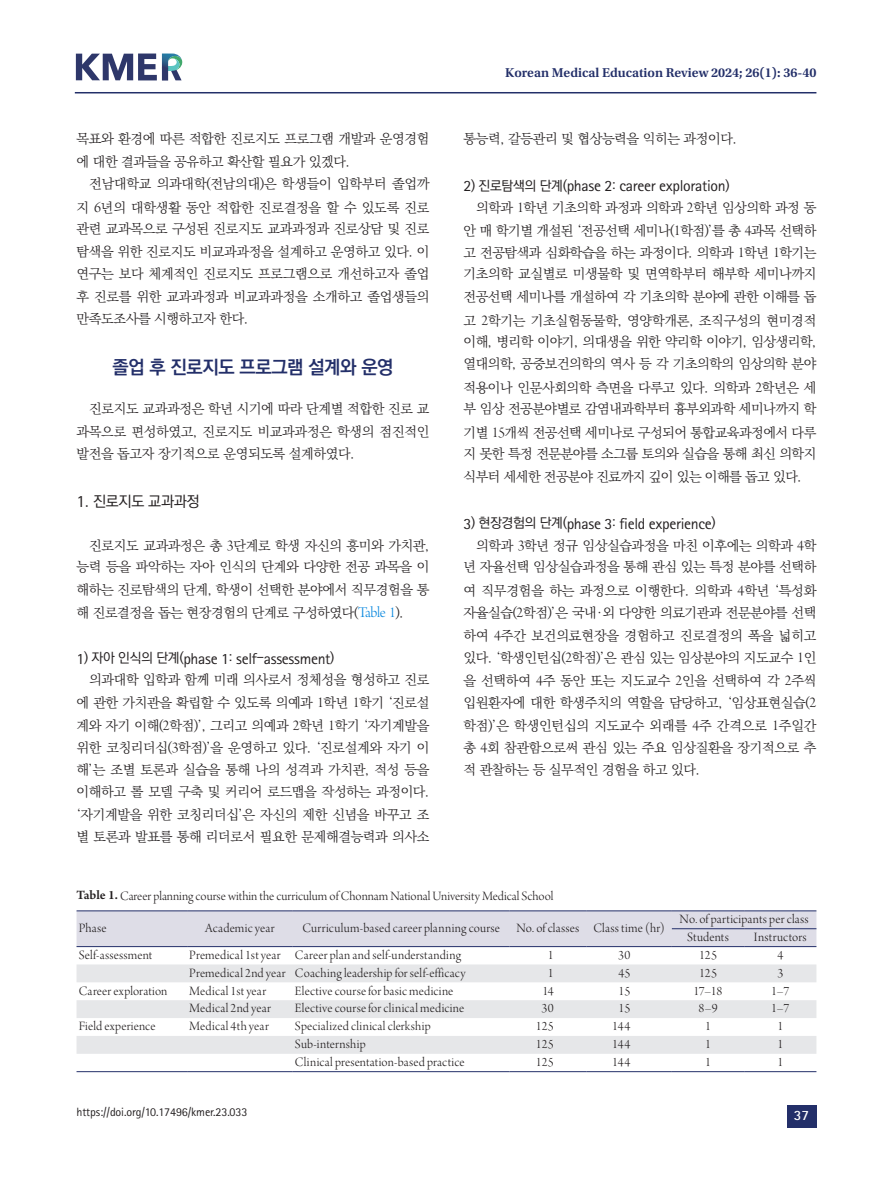
<style>
.page{position:relative;width:893px;height:1191px;background:#fff}
.page>*{position:absolute;margin:0;border:0;box-sizing:border-box;transform-origin:0 0}
.body-title{font:700 18.75px "Ko Pub Dotum";letter-spacing:-.02em;color:#232f69}
.body-sub-title2{font:15.75px "Rotis Sans Serif Std";letter-spacing:-.02em;color:#231f20}
.body-sub-title{font:500 15px "Ko Pub Dotum";letter-spacing:-.02em;color:#231f20}
.t1{font:700 14.25px "Rotis Sans Serif Std";color:#fff}
.body{font:300 13.5px/22.5px "Ko Pub Batang";letter-spacing:-.025em;color:#231f20;text-align:justify}
.tbody{font:13.5px "Arno Pro Light Display";letter-spacing:.015em;color:#231f20}
.table-caption{font:13.5px "Arno Pro Light Display";color:#231f20}
.t2{font:600 13.5px "Utopia Std";color:#232f69}
.t3{font:12px "Rotis Sans Serif Std";letter-spacing:-.01em;color:#231f20}
.s1{font-family:"Arno Pro Light Display";font-weight:400;font-size:15.75px}
.s2{font-family:"Rotis Sans Serif Std";font-weight:400;font-size:17.25px}
.s3{font-family:"Arno Pro Light Display";font-weight:400;font-size:15.75px;color:#0b88de}
.s4{font-family:"Ko Pub Dotum";font-weight:500;font-size:13.5px}
.s5{font-family:"Arno Pro";font-weight:600}
</style>
<div class="page">
<div style="left:77px;top:911px;width:739px;height:35px;background:#dedde7"></div>
<svg style="left:77px;top:964px;width:739px;height:89px;fill:#e6e7e9"></svg>
<hr style="left:77px;top:1071px;width:110px;height:1px;background:#232f69">
<hr style="left:187px;top:1071px;width:106px;height:1px;background:#232f69">
<hr style="left:293px;top:1071px;width:217px;height:1px;background:#232f69">
<hr style="left:510px;top:1071px;width:76px;height:1px;background:#232f69">
<hr style="left:586px;top:1071px;width:86px;height:1px;background:#232f69">
<hr style="left:672px;top:1071px;width:72px;height:1px;background:#232f69">
<hr style="left:744px;top:1071px;width:72px;height:1px;background:#232f69">
<hr style="left:77px;top:910px;width:110px;height:1px;background:#232f69">
<hr style="left:187px;top:910px;width:106px;height:1px;background:#232f69">
<hr style="left:293px;top:910px;width:217px;height:1px;background:#232f69">
<hr style="left:510px;top:910px;width:76px;height:1px;background:#232f69">
<hr style="left:586px;top:910px;width:86px;height:1px;background:#232f69">
<hr style="left:77px;top:946px;width:110px;height:1px;background:#232f69">
<hr style="left:187px;top:946px;width:106px;height:1px;background:#232f69">
<hr style="left:293px;top:946px;width:217px;height:1px;background:#232f69">
<hr style="left:510px;top:946px;width:76px;height:1px;background:#232f69">
<hr style="left:586px;top:946px;width:86px;height:1px;background:#232f69">
<hr style="left:672px;top:946px;width:72px;height:1px;background:#232f69">
<hr style="left:744px;top:946px;width:72px;height:1px;background:#232f69">
<hr style="left:672px;top:910px;width:72px;height:1px;background:#232f69">
<hr style="left:744px;top:910px;width:72px;height:1px;background:#232f69">
<hr style="left:672px;top:928px;width:72px;height:1px;background:#232f69">
<hr style="left:744px;top:928px;width:72px;height:1px;background:#232f69">
<hr style="left:75px;top:92px;width:741px;height:1px;background:#232f69">
<div style="left:787px;top:1105px;width:29px;height:23px;background:#232f69"></div>
<svg style="left:76px;top:54px;width:106px;height:27px"></svg>
<p class="body" style="left:77px;top:128px;width:354px">목표와 환경에 따른 적합한 진로지도 프로그램 개발과 운영경험 에 대한 결과들을 공유하고 확산할 필요가 있겠다.</p>
<p class="body" style="left:77px;top:173px;width:354px;line-height:23.7px;text-align:right">전남대학교 의과대학(전남의대)은 학생들이 입학부터 졸업까 지 <span class="s1">6</span>년의 대학생활 동안 적합한 진로결정을 할 수 있도록 진로</p>
<p class="body" style="left:77px;top:218px;width:354px">관련 교과목으로 구성된 진로지도 교과과정과 진로상담 및 진로 탐색을 위한 진로지도 비교과과정을 설계하고 운영하고 있다. 이 연구는 보다 체계적인 진로지도 프로그램으로 개선하고자 졸업 후 진로를 위한 교과과정과 비교과과정을 소개하고 졸업생들의 만족도조사를 시행하고자 한다.</p>
<p class="body-title" style="left:112px;top:357px;width:283px">졸업 후 진로지도 프로그램 설계와 운영</p>
<p class="body" style="left:77px;top:398px;width:354px;text-indent:13px">진로지도 교과과정은 학년 시기에 따라 단계별 적합한 진로 교 과목으로 편성하였고, 진로지도 비교과과정은 학생의 점진적인 발전을 돕고자 장기적으로 운영되도록 설계하였다.</p>
<p class="body-sub-title" style="left:77px;top:494px;width:125px"><span class="s2">1</span>. 진로지도 교과과정</p>
<p class="body" style="left:77px;top:534px;width:354px;text-indent:13px">진로지도 교과과정은 총 <span class="s1">3</span>단계로 학생 자신의 흥미와 가치관, 능력 등을 파악하는 자아 인식의 단계와 다양한 전공 과목을 이 해하는 진로탐색의 단계, 학생이 선택한 분야에서 직무경험을 통 해 진로결정을 돕는 현장경험의 단계로 구성하였다(<span class="s3">Table 1</span>).</p>
<p class="body-sub-title2" style="left:77px;top:649px;width:259px">1<span class="s4">) 자아 인식의 단계(</span>phase 1<span class="s4">:</span> self<span class="s4">-</span>assessment<span class="s4">)</span></p>
<p class="body" style="left:77px;top:668px;width:354px;text-indent:13px">의과대학 입학과 함께 미래 의사로서 정체성을 형성하고 진로 에 관한 가치관을 확립할 수 있도록 의예과 <span class="s1">1</span>학년 <span class="s1">1</span>학기 ‘진로설 계와 자기 이해(<span class="s1">2</span>학점)’, 그리고 의예과 <span class="s1">2</span>학년 <span class="s1">1</span>학기 ‘자기계발을 위한 코칭리더십(<span class="s1">3</span>학점)’을 운영하고 있다. ‘진로설계와 자기 이 해’는 조별 토론과 실습을 통해 나의 성격과 가치관, 적성 등을 이해하고 롤 모델 구축 및 커리어 로드맵을 작성하는 과정이다. ‘자기계발을 위한 코칭리더십’은 자신의 제한 신념을 바꾸고 조 별 토론과 발표를 통해 리더로서 필요한 문제해결능력과 의사소</p>
<p class="t2" style="left:505px;top:65px;width:313px">Korean Medical Education Review 2024; 26(1): 36-40</p>
<p class="body" style="left:463px;top:128px;width:275px">통능력, 갈등관리 및 협상능력을 익히는 과정이다.</p>
<p class="body-sub-title2" style="left:463px;top:176px;width:268px">2<span class="s4">) 진로탐색의 단계(</span>phase 2<span class="s4">:</span> career exploration<span class="s4">)</span></p>
<p class="body" style="left:463px;top:197px;width:354px;text-indent:13px">의학과 <span class="s1">1</span>학년 기초의학 과정과 의학과 <span class="s1">2</span>학년 임상의학 과정 동 안 매 학기별 개설된 ‘전공선택 세미나(<span class="s1">1</span>학점)’를 총 <span class="s1">4</span>과목 선택하 고 전공탐색과 심화학습을 하는 과정이다. 의학과 <span class="s1">1</span>학년 <span class="s1">1</span>학기는 기초의학 교실별로 미생물학 및 면역학부터 해부학 세미나까지 전공선택 세미나를 개설하여 각 기초의학 분야에 관한 이해를 돕 고 <span class="s1">2</span>학기는 기초실험동물학, 영양학개론, 조직구성의 현미경적</p>
<p class="body" style="left:463px;top:331px;width:354px;line-height:23.1px">이해, 병리학 이야기, 의대생을 위한 약리학 이야기, 임상생리학, 열대의학, 공중보건의학의 역사 등 각 기초의학의 임상의학 분야 적용이나 인문사회의학 측면을 다루고 있다. 의학과 <span class="s1">2</span>학년은 세</p>
<p class="body" style="left:463px;top:398px;width:354px;line-height:23.7px">부 임상 전공분야별로 감염내과학부터 흉부외과학 세미나까지 학 기별 <span class="s1">15</span>개씩 전공선택 세미나로 구성되어 통합교육과정에서 다루</p>
<p class="body" style="left:463px;top:443px;width:354px">지 못한 특정 전문분야를 소그룹 토의와 실습을 통해 최신 의학지 식부터 세세한 전공분야 진료까지 깊이 있는 이해를 돕고 있다.</p>
<p class="body-sub-title2" style="left:463px;top:514px;width:254px">3<span class="s4">) 현장경험의 단계(</span>phase 3<span class="s4">:</span> field experience<span class="s4">)</span></p>
<p class="body" style="left:463px;top:535px;width:354px;line-height:21.3px;text-align:right">의학과 <span class="s1">3</span>학년 정규 임상실습과정을 마친 이후에는 의학과 <span class="s1">4</span>학 년 자율선택 임상실습과정을 통해 관심 있는 특정 분야를 선택하</p>
<p class="body" style="left:463px;top:580px;width:355px">여 직무경험을 하는 과정으로 이행한다. 의학과 <span class="s1">4</span>학년 ‘특성화 자율실습(<span class="s1">2</span>학점)’은 국내·외 다양한 의료기관과 전문분야를 선택 하여 <span class="s1">4</span>주간 보건의료현장을 경험하고 진로결정의 폭을 넓히고 있다. ‘학생인턴십(<span class="s1">2</span>학점)’은 관심 있는 임상분야의 지도교수 <span class="s1">1</span>인 을 선택하여 <span class="s1">4</span>주 동안 또는 지도교수 <span class="s1">2</span>인을 선택하여 각 <span class="s1">2</span>주씩 입원환자에 대한 학생주치의 역할을 담당하고, ‘임상표현실습(<span class="s1">2 </span>학점)’은 학생인턴십의 지도교수 외래를 <span class="s1">4</span>주 간격으로 <span class="s1">1</span>주일간 총 <span class="s1">4</span>회 참관함으로써 관심 있는 주요 임상질환을 장기적으로 추 적 관찰하는 등 실무적인 경험을 하고 있다.</p>
<p class="table-caption" style="left:77px;top:888px;width:478px"><span class="s5">Table 1.</span> Career planning course within the curriculum of Chonnam National University Medical School</p>
<p class="tbody" style="left:79px;top:920px;width:29px">Phase</p>
<p class="tbody" style="left:205px;top:920px;width:71px">Academic year</p>
<p class="tbody" style="left:302px;top:920px;width:199px">Curriculum-based career planning course</p>
<p class="tbody" style="left:516px;top:920px;width:64px">No. of classes</p>
<p class="tbody" style="left:593px;top:920px;width:73px">Class time (hr)</p>
<p class="tbody" style="left:679px;top:911px;width:131px">No. of participants per class</p>
<p class="tbody" style="left:687px;top:929px;width:43px">Students</p>
<p class="tbody" style="left:754px;top:929px;width:54px">Instructors</p>
<p class="tbody" style="left:79px;top:947px;width:75px">Self-assessment</p>
<p class="tbody" style="left:189px;top:947px;width:93px">Premedical 1st year</p>
<p class="tbody" style="left:295px;top:947px;width:168px">Career plan and self-understanding</p>
<p class="tbody" style="left:548px;top:947px;width:7px">1</p>
<p class="tbody" style="left:618px;top:947px;width:14px">30</p>
<p class="tbody" style="left:699px;top:947px;width:20px">125</p>
<p class="tbody" style="left:777px;top:947px;width:7px">4</p>
<p class="tbody" style="left:189px;top:965px;width:98px">Premedical 2nd year</p>
<p class="tbody" style="left:295px;top:965px;width:172px">Coaching leadership for self-efficacy</p>
<p class="tbody" style="left:548px;top:965px;width:7px">1</p>
<p class="tbody" style="left:619px;top:965px;width:13px">45</p>
<p class="tbody" style="left:699px;top:965px;width:20px">125</p>
<p class="tbody" style="left:777px;top:965px;width:7px">3</p>
<p class="tbody" style="left:79px;top:983px;width:90px">Career exploration</p>
<p class="tbody" style="left:189px;top:983px;width:78px">Medical 1st year</p>
<p class="tbody" style="left:295px;top:983px;width:160px">Elective course for basic medicine</p>
<p class="tbody" style="left:542px;top:983px;width:13px">14</p>
<p class="tbody" style="left:619px;top:983px;width:13px">15</p>
<p class="tbody" style="left:694px;top:983px;width:30px">17–18</p>
<p class="tbody" style="left:771px;top:983px;width:19px">1–7</p>
<p class="tbody" style="left:189px;top:1001px;width:83px">Medical 2nd year</p>
<p class="tbody" style="left:295px;top:1001px;width:171px">Elective course for clinical medicine</p>
<p class="tbody" style="left:542px;top:1001px;width:14px">30</p>
<p class="tbody" style="left:619px;top:1001px;width:13px">15</p>
<p class="tbody" style="left:698px;top:1001px;width:21px">8–9</p>
<p class="tbody" style="left:771px;top:1001px;width:19px">1–7</p>
<p class="tbody" style="left:79px;top:1019px;width:78px">Field experience</p>
<p class="tbody" style="left:189px;top:1019px;width:81px">Medical 4th year</p>
<p class="tbody" style="left:295px;top:1019px;width:137px">Specialized clinical clerkship</p>
<p class="tbody" style="left:536px;top:1019px;width:20px">125</p>
<p class="tbody" style="left:612px;top:1019px;width:20px">144</p>
<p class="tbody" style="left:705px;top:1019px;width:7px">1</p>
<p class="tbody" style="left:777px;top:1019px;width:7px">1</p>
<p class="tbody" style="left:295px;top:1036px;width:72px">Sub-internship</p>
<p class="tbody" style="left:536px;top:1036px;width:20px">125</p>
<p class="tbody" style="left:612px;top:1036px;width:20px">144</p>
<p class="tbody" style="left:705px;top:1036px;width:7px">1</p>
<p class="tbody" style="left:777px;top:1036px;width:7px">1</p>
<p class="tbody" style="left:295px;top:1054px;width:171px">Clinical presentation-based practice</p>
<p class="tbody" style="left:536px;top:1054px;width:20px">125</p>
<p class="tbody" style="left:612px;top:1054px;width:20px">144</p>
<p class="tbody" style="left:705px;top:1054px;width:7px">1</p>
<p class="tbody" style="left:777px;top:1054px;width:7px">1</p>
<p class="t3" style="left:77px;top:1105px;width:172px">https://doi.org/10.17496/kmer.23.033</p>
<p class="t1" style="left:794px;top:1105px;width:17px">37</p>
</div>
